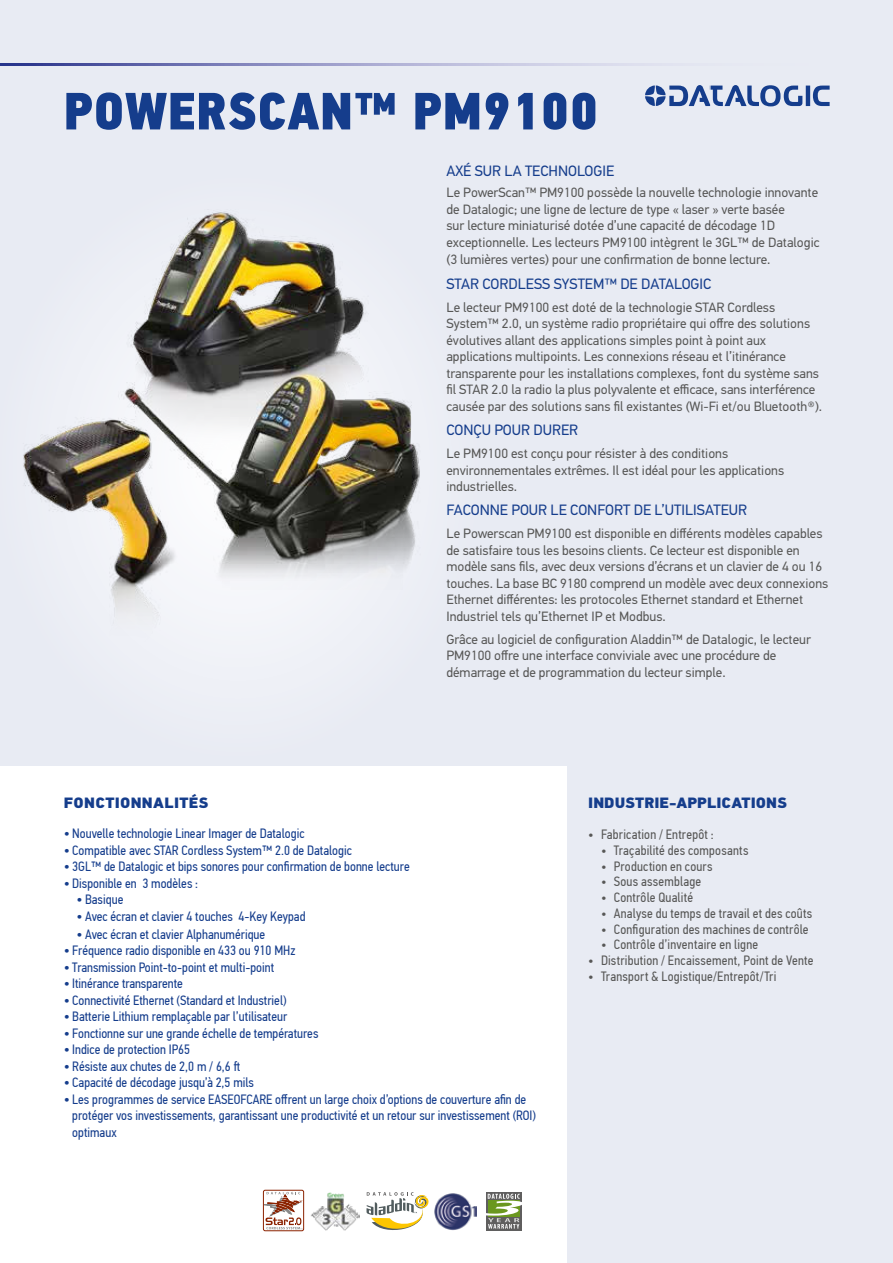
<style>
.page{position:relative;width:893px;height:1263px;background:#e8ebf3}
.page>*{position:absolute;margin:0;border:0;box-sizing:border-box;transform-origin:0 0}
.t1{font:52.5px "PF Din Text Cond Pro X Black";letter-spacing:.01em;color:#153d8c}
.t2{font:15px "PF Din Text Pro";color:#153d8c}
.t3{font:900 15px "PF Din Text Pro";color:#153d8c}
.t4{font:900 15px "PF Din Text Pro";letter-spacing:.02em;color:#153d8c}
.t5{font:13.5px/16.5px "PF Din Text Pro";color:#575756}
.t6{font:13.5px/16.5px "PF Din Text Cond Pro";color:#153d8c}
.t7{font:13.5px "PF Din Text Cond Pro";letter-spacing:.015em;color:#575756}
.s1{font-size:15px}
</style>
<div class="page">
<div style="left:0;top:767px;width:567px;height:496px;background:#fff"></div>
<hr style="left:0;top:64px;width:893px;height:1px;background:#fff">
<svg style="left:366px;top:1192px;width:63px;height:38px"></svg>
<img style="left:434px;top:1193px;width:43px;height:37px">
<svg style="left:486px;top:1192px;width:35px;height:38px"></svg>
<svg style="left:486px;top:1194px;width:36px;height:34px"></svg>
<img style="left:311px;top:1192px;width:49px;height:38px">
<div style="left:263px;top:1190px;width:41px;height:41px;border:1px solid #8b2201;border-radius:2px"></div>
<svg style="left:262px;top:1192px;width:41px;height:37px"></svg>
<svg style="left:645px;top:85px;width:185px;height:21px"></svg>
<img style="left:23px;top:212px;width:397px;height:420px">
<h1 class="t1" style="left:64px;top:81px;width:536px">POWERSCAN™ PM9100</h1>
<p class="t2" style="left:446px;top:163px;width:169px">AXÉ SUR LA TECHNOLOGIE</p>
<p class="t5" style="left:446px;top:184px;width:375px">Le PowerScan™ PM9100 possède la nouvelle technologie innovante de Datalogic; une ligne de lecture de type « laser » verte basée<br>sur lecture miniaturisé dotée d’une capacité de décodage 1D exceptionnelle. Les lecteurs PM9100 intègrent le 3GL™ de Datalogic</p>
<p class="t5" style="left:446px;top:252px;width:326px">(3 lumières vertes) pour une confirmation de bonne lecture.</p>
<p class="t2" style="left:446px;top:275px;width:266px">STAR CORDLESS SYSTEM™ DE DATALOGIC</p>
<p class="t5" style="left:446px;top:299px;width:377px">Le lecteur PM9100 est doté de la technologie STAR Cordless System™ 2.0, un système radio propriétaire qui offre des solutions évolutives allant des applications simples point à point aux applications multipoints. Les connexions réseau et l’itinérance transparente pour les installations complexes, font du système sans fil STAR 2.0 la radio la plus polyvalente et efficace, sans interférence causée par des solutions sans fil existantes (Wi-Fi et/ou Bluetooth®).</p>
<p class="t2" style="left:446px;top:422px;width:133px">CONÇU POUR DURER</p>
<p class="t5" style="left:446px;top:445px;width:339px">Le PM9100 est conçu pour résister à des conditions environnementales extrêmes. Il est idéal pour les applications industrielles.</p>
<p class="t2" style="left:446px;top:502px;width:302px">FACONNE POUR LE CONFORT DE L’UTILISATEUR</p>
<p class="t5" style="left:446px;top:525px;width:383px">Le Powerscan PM9100 est disponible en différents modèles capables de satisfaire tous les besoins clients. Ce lecteur est disponible en modèle sans fils, avec deux versions d’écrans et un clavier de 4 ou 16 touches. La base BC 9180 comprend un modèle avec deux connexions Ethernet différentes: les protocoles Ethernet standard et Ethernet Industriel tels qu’Ethernet IP et Modbus.</p>
<p class="t5" style="left:446px;top:631px;width:366px">Grâce au logiciel de configuration Aladdin™ de Datalogic, le lecteur<br>PM9100 offre une interface conviviale avec une procédure de démarrage et de programmation du lecteur simple.</p>
<p class="t4" style="left:64px;top:794px;width:146px">FONCTIONNALITÉS</p>
<p class="t6" style="left:64px;top:826px;width:242px"><span class="s1">•</span> Nouvelle technologie Linear Imager de Datalogic</p>
<p class="t6" style="left:64px;top:843px;width:290px"><span class="s1">•</span> Compatible avec STAR Cordless System™ 2.0 de Datalogic</p>
<p class="t6" style="left:64px;top:858px;width:347px"><span class="s1">•</span> 3GL™ de Datalogic et bips sonores pour confirmation de bonne lecture</p>
<p class="t6" style="left:64px;top:876px;width:136px"><span class="s1">•</span> Disponible en 3 modèles :</p>
<p class="t6" style="left:77px;top:892px;width:48px"><span class="s1">•</span> Basique</p>
<p class="t6" style="left:77px;top:909px;width:230px"><span class="s1">•</span> Avec écran et clavier 4 touches 4-Key Keypad</p>
<p class="t6" style="left:77px;top:927px;width:190px"><span class="s1">•</span> Avec écran et clavier Alphanumérique</p>
<p class="t6" style="left:64px;top:943px;width:233px"><span class="s1">•</span> Fréquence radio disponible en 433 ou 910 MHz</p>
<p class="t6" style="left:64px;top:960px;width:212px"><span class="s1">•</span> Transmission Point-to-point et multi-point</p>
<p class="t6" style="left:64px;top:976px;width:121px"><span class="s1">•</span> Itinérance transparente</p>
<p class="t6" style="left:64px;top:993px;width:224px"><span class="s1">•</span> Connectivité Ethernet (Standard et Industriel)</p>
<p class="t6" style="left:64px;top:1009px;width:225px"><span class="s1">•</span> Batterie Lithium remplaçable par l’utilisateur</p>
<p class="t6" style="left:64px;top:1026px;width:256px"><span class="s1">•</span> Fonctionne sur une grande échelle de températures</p>
<p class="t6" style="left:64px;top:1042px;width:128px"><span class="s1">•</span> Indice de protection IP65</p>
<p class="t6" style="left:64px;top:1058px;width:178px"><span class="s1">•</span> Résiste aux chutes de 2,0 m / 6,6 ft</p>
<p class="t6" style="left:64px;top:1075px;width:192px"><span class="s1">•</span> Capacité de décodage jusqu’à 2,5 mils</p>
<p class="t6" style="left:72px;top:1091px;width:465px;text-indent:-9px"><span class="s1">•</span> Les programmes de service EASEOFCARE offrent un large choix d’options de couverture afin de protéger vos investissements, garantissant une productivité et un retour sur investissement (ROI) optimaux</p>
<p class="t3" style="left:588px;top:794px;width:200px">INDUSTRIE-APPLICATIONS</p>
<p class="t7" style="left:588px;top:829px;width:127px">• Fabrication / Entrepôt :</p>
<p class="t7" style="left:601px;top:845px;width:149px">• Traçabilité des composants</p>
<p class="t7" style="left:601px;top:861px;width:113px">• Production en cours</p>
<p class="t7" style="left:601px;top:876px;width:102px">• Sous assemblage</p>
<p class="t7" style="left:601px;top:892px;width:94px">• Contrôle Qualité</p>
<p class="t7" style="left:601px;top:908px;width:213px">• Analyse du temps de travail et des coûts</p>
<p class="t7" style="left:601px;top:924px;width:209px">• Configuration des machines de contrôle</p>
<p class="t7" style="left:601px;top:939px;width:159px">• Contrôle d’inventaire en ligne</p>
<p class="t7" style="left:588px;top:955px;width:227px">• Distribution / Encaissement, Point de Vente</p>
<p class="t7" style="left:588px;top:971px;width:190px">• Transport &amp; Logistique/Entrepôt/Tri</p>
</div>
